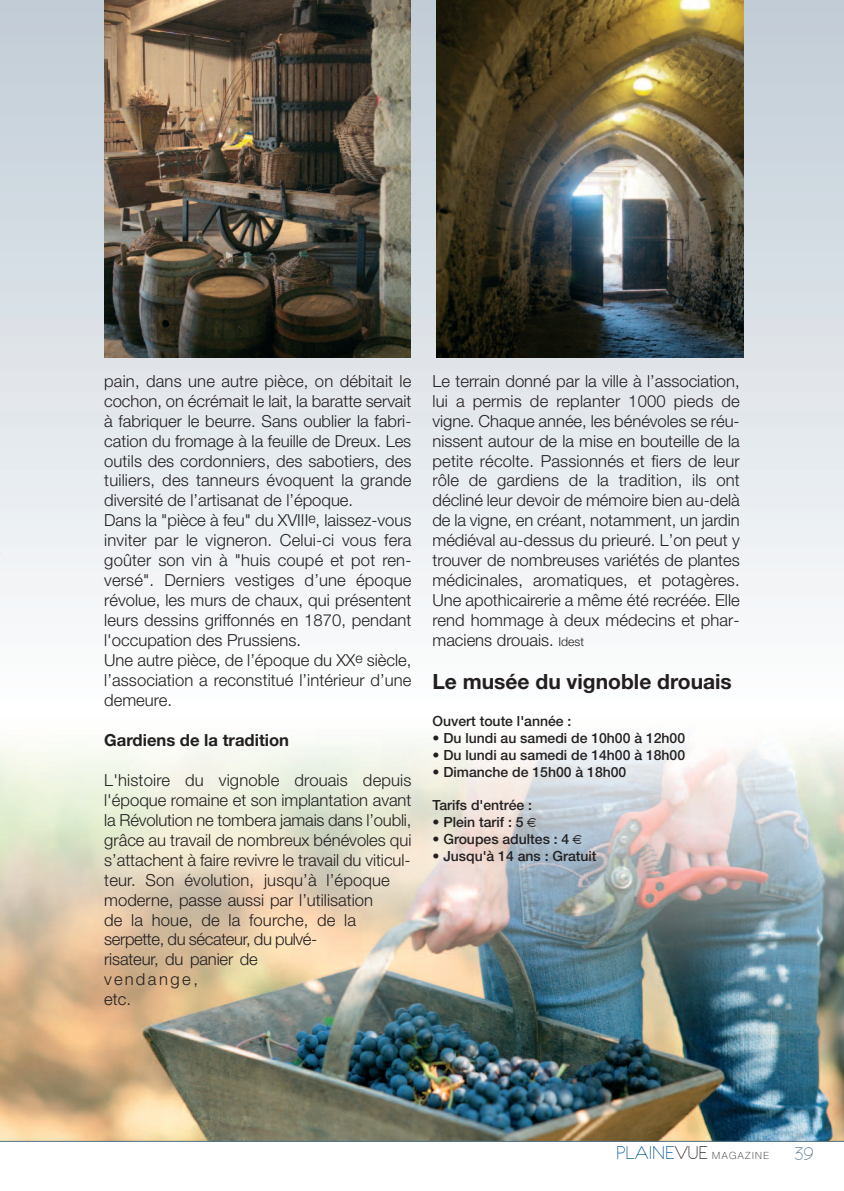
<style>
.page{position:relative;width:844px;height:1191px;background:#fff}
.page>*{position:absolute;margin:0;border:0;box-sizing:border-box;transform-origin:0 0}
.t1{font:700 21px "Helvetica Neue";color:#231f20}
.t2{font:300 16.62px/19.9px "Helvetica Neue";color:#231f20}
.t3{font:700 16.62px "Helvetica Neue";color:#231f20}
.t4{font:500 14px "Helvetica Neue";color:#231f20}
.t5{font:100 9.97px "Helvetica Neue";letter-spacing:.15em;color:#231f20}
.s1{font-size:12.25px}
.s2{font-family:"Eurofurencelight";font-weight:400;font-size:21.35px;color:#015891}
.s3{font-family:"Eurofurencelight";font-weight:400;font-size:21.35px}
.s4{font-family:"Eurofurencelight";font-weight:400;font-size:21px;color:#57768a}
</style>
<div class="page">
<div style="left:0;top:0;width:843px;height:704px;background:linear-gradient(to bottom,#bdc9d2,#fdfdfe)"></div>
<img style="left:0;top:735px;width:843px;height:405px">
<hr style="left:0;top:1140px;width:843px;height:1px;background:#57768a">
<img style="left:104px;top:0;width:306px;height:357px">
<img style="left:437px;top:0;width:306px;height:357px">
<svg style="left:527px;top:818px;width:9px;height:9px"></svg>
<svg style="left:572px;top:834px;width:9px;height:10px"></svg>
<p class="t2" style="left:104px;top:372px;width:309px">pain, dans une autre pièce, on débitait le cochon, on écrémait le lait, la baratte servait à fabriquer le beurre. Sans oublier la fabri&shy;cation du fromage à la feuille de Dreux. Les outils des cordonniers, des sabotiers, des tuiliers, des tanneurs évoquent la grande diversité de l’artisanat de l’époque.<br>Dans la "pièce à feu" du XVIII<sup>e</sup>, laissez-vous inviter par le vigneron. Celui-ci vous fera goûter son vin à "huis coupé et pot ren&shy;versé". Derniers vestiges d’une époque révolue, les murs de chaux, qui présentent leurs dessins griffonnés en 1870, pendant l'occupation des Prussiens.<br>Une autre pièce, de l’époque du XX<sup>e</sup> siècle, l’association a reconstitué l’intérieur d’une demeure.</p>
<p class="t3" style="left:104px;top:734px;width:186px">Gardiens de la tradition</p>
<p class="t2" style="left:104px;top:771px;width:308px">L'histoire du vignoble drouais depuis l'époque romaine et son implantation avant la Révolution ne tombera jamais dans l’oubli, grâce au travail de nombreux bénévoles qui s’attachent à faire revivre le travail du viticul&shy;teur. Son évolution, jusqu’à l’époque moderne, passe aussi par l’utilisation<br>de la houe, de la fourche, de la serpette, du sécateur, du pulvé-<br>risateur, du panier de<br>vendange,<br>etc.</p>
<p class="t2" style="left:432px;top:372px;width:309px;text-align:justify">Le terrain donné par la ville à l’association, lui a permis de replanter 1000 pieds de vigne. Chaque année, les bénévoles se réu&shy;nissent autour de la mise en bouteille de la petite récolte. Passionnés et fiers de leur rôle de gardiens de la tradition, ils ont décliné leur devoir de mémoire bien au-delà de la vigne, en créant, notamment, un jardin médiéval au-dessus du prieuré. L’on peut y trouver de nombreuses variétés de plantes médicinales, aromatiques, et potagères.<br>Une apothicairerie a même été recréée. Elle rend hommage à deux médecins et phar&shy;maciens drouais. <span class="s1">Idest</span></p>
<p class="t1" style="left:432px;top:674px;width:301px">Le musée du vignoble drouais</p>
<p class="t4" style="left:432px;top:716px;width:140px">Ouvert toute l'année :</p>
<p class="t4" style="left:432px;top:733px;width:254px">• Du lundi au samedi de 10h00 à 12h00</p>
<p class="t4" style="left:432px;top:750px;width:254px">• Du lundi au samedi de 14h00 à 18h00</p>
<p class="t4" style="left:432px;top:766px;width:195px">• Dimanche de 15h00 à 18h00</p>
<p class="t4" style="left:432px;top:800px;width:101px">Tarifs d'entrée :</p>
<p class="t4" style="left:432px;top:817px;width:93px">• Plein tarif : 5</p>
<p class="t4" style="left:432px;top:834px;width:138px">• Groupes adultes : 4</p>
<p class="t4" style="left:432px;top:850px;width:165px">• Jusqu'à 14 ans : Gratuit</p>
<p class="t5" style="left:616px;top:1151px;width:199px"><span class="s2">PLAINE</span><span class="s3">VUE</span> MAGAZINE <span class="s4">39</span></p>
</div>
